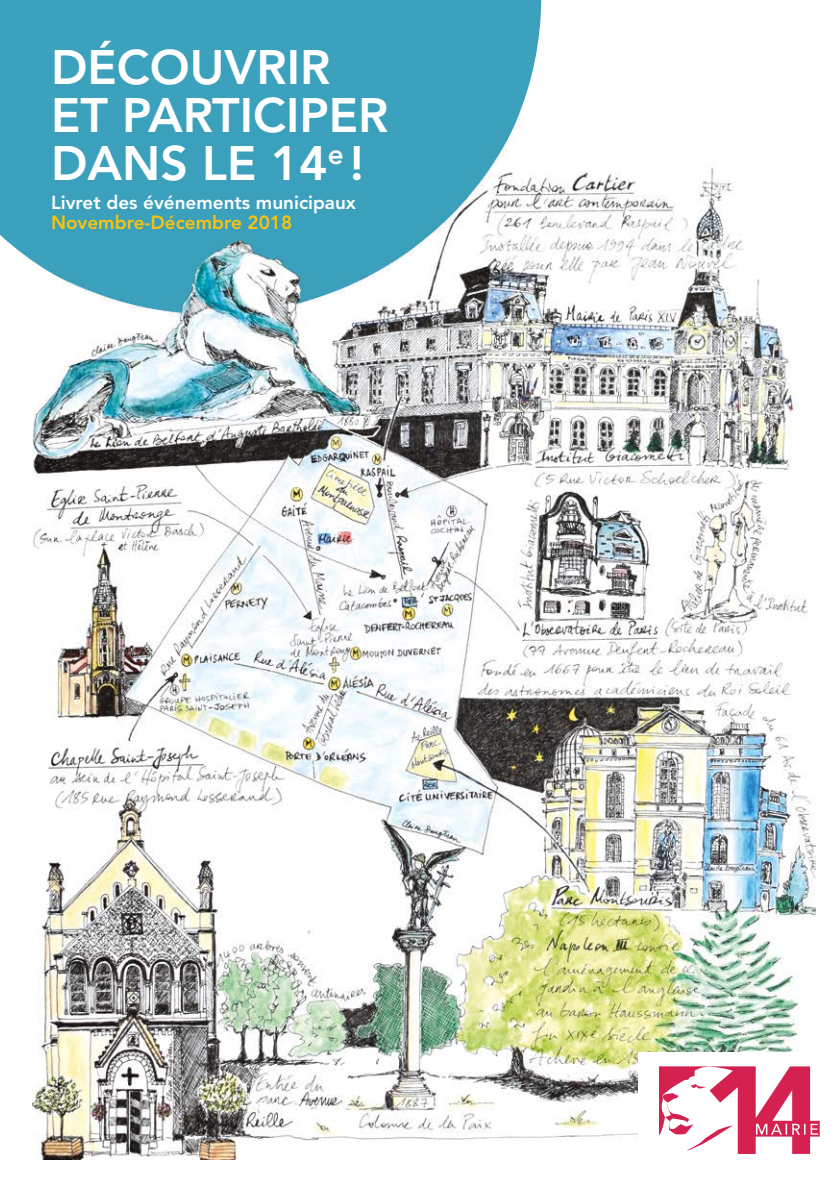
<style>
.page{position:relative;width:840px;height:1191px;background:#fff}
.page>*{position:absolute;margin:0;border:0;box-sizing:border-box;transform-origin:0 0}
.t1{font:800 48px/47.8px "Avenir LT Std";color:#fff}
.t2{font:800 18.8px "Avenir LT Std";color:#fff}
.t3{font:800 18.8px "Avenir LT Std";color:#fac30e}
</style>
<div class="page">
<div style="left:0;top:0;width:541px;height:261px;background:#3ba1bc"></div>
<img style="left:32px;top:119px;width:783px;height:1040px">
<div style="left:638px;top:1052px;width:201px;height:116px;background:#fff"></div>
<svg style="left:659px;top:1066px;width:160px;height:88px"></svg>
<p class="t1" style="left:51px;top:44px;width:338px">DÉCOUVRIR<br>ET PARTICIPER<br>DANS LE 14<sup>e</sup> !</p>
<p class="t2" style="left:51px;top:191px;width:306px">Livret des événements municipaux</p>
<p class="t3" style="left:51px;top:211px;width:242px">Novembre-Décembre 2018</p>
</div>
